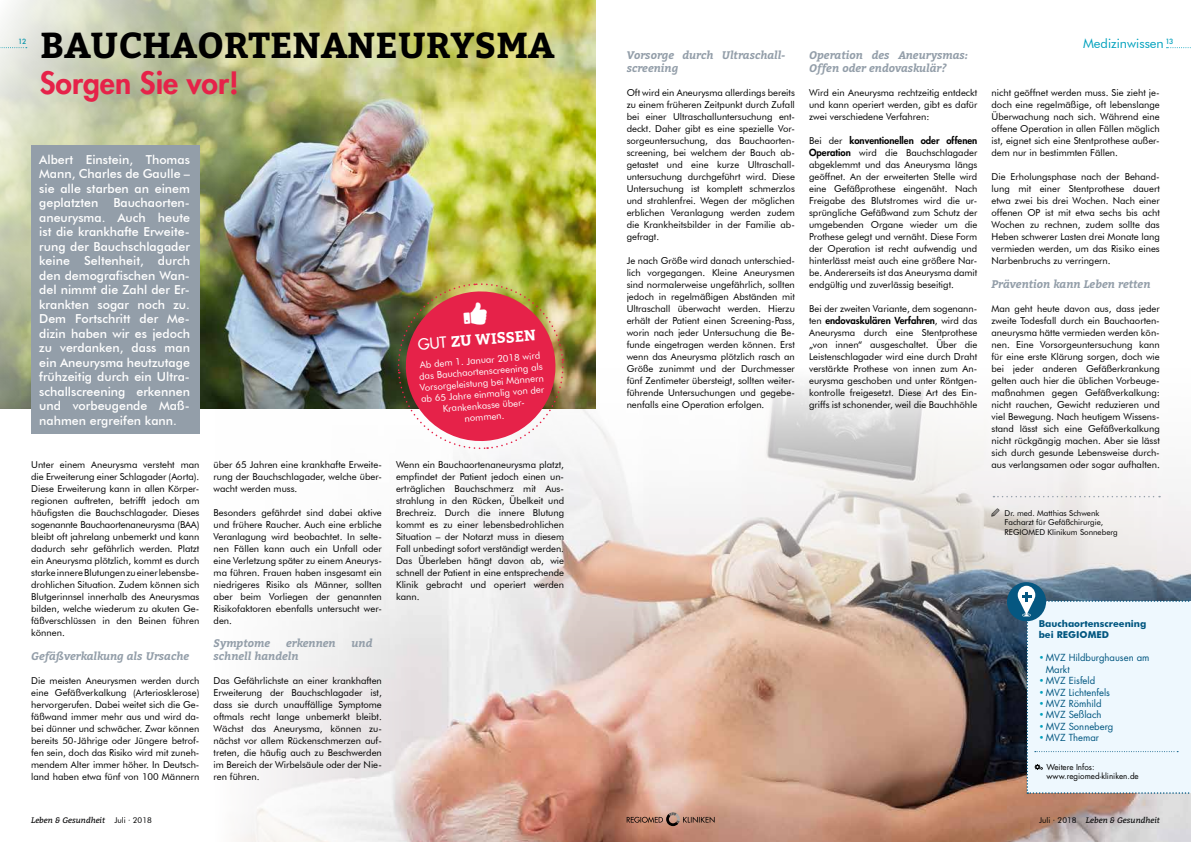
<style>
.page{position:relative;width:1191px;height:842px;background:#fff}
.page>*{position:absolute;margin:0;border:0;box-sizing:border-box;transform-origin:0 0}
.t1{font:700 36px "Bitter";color:#000}
.t2{font:800 30px "Futura Std";color:#e62249}
.t3{font:700 15px "Bitter";color:#fff}
.t4{font:13px "Futura BT";color:#00a1bd}
.t5{font:500 12.4px/14.5px "Futura BT";color:#fff;text-align:justify}
.t6{font:italic 700 11px/13.2px "Bitter";color:#939ea9}
.t7{font:9.5px/12px "Futura BT";color:#000;text-align:justify}
.t8{font:9.5px/11.4px "Futura BT";color:#fff;text-align:center}
.t9{font:9.5px/11.4px "Futura Std";color:#005680}
.t10{font:800 9.5px "Futura Std";color:#000}
.t11{font:700 9.5px/11.4px "Futura BT";color:#005680}
.t12{font:8px/9.6px "Futura BT";color:#000}
.t13{font:italic 8px "Bitter";color:#020203}
.t14{font:8px/9.6px "Futura Std";color:#000}
.t15{font:500 7px "Futura";color:#00a1bd}
.s1{font-family:"Futura Std";font-weight:500}
.s2{font-family:"Futura BT";font-weight:400}
.s3{font-family:"Futura Std";font-weight:800}
.s4{font-family:"Iconomous"}
.s5{font-family:"Futura BT";color:#00a1bd}
.s6{font-family:"Futura BT";font-style:normal}
</style>
<div class="page">
<img style="left:416px;top:369px;width:775px;height:473px">
<svg style="left:0;top:408px;width:416px;height:434px"></svg>
<svg style="left:1166px;top:47px;width:25px;height:1px"></svg>
<div style="left:1007px;top:582px;width:39px;height:39px;background:#055781;border-radius:50%"></div>
<svg style="left:1017px;top:586px;width:174px;height:208px;background:#d3dfe7"></svg>
<svg style="left:626px;top:812px;width:88px;height:14px"></svg>
<img style="left:0;top:0;width:595px;height:408px">
<div style="left:31px;top:146px;width:168px;height:288px;background:#939ea9"></div>
<svg style="left:993px;top:496px;width:167px;height:1px"></svg>
<img style="left:396px;top:282px;width:169px;height:168px">
<p class="t15" style="left:18px;top:37px;width:10px">12</p>
<h1 class="t1" style="left:41px;top:18px;width:516px">BAUCHAORTENANEURYSMA</h1>
<h2 class="t2" style="left:40px;top:64px;width:200px">Sorgen Sie vor!</h2>
<p class="t5" style="left:39px;top:152px;width:152px">Albert Einstein, Thomas Mann, Charles de Gaulle – sie alle starben an einem geplatzten Bauchaorten&shy;aneurysma. Auch heute ist die krankhafte Erweite&shy;rung der Bauchschlagader keine Seltenheit, durch den demografischen Wan&shy;del nimmt die Zahl der Er&shy;krankten sogar noch zu.<br>Dem Fortschritt der Me&shy;dizin haben wir es jedoch zu verdanken, dass man ein Aneurysma heutzutage frühzeitig durch ein Ultra&shy;schallscreening erkennen und vorbeugende Maß&shy;nahmen ergreifen kann.</p>
<h3 class="t3" style="left:417px;top:333px;width:120px;rotate:-5deg"><span class="s1">GUT</span> ZU WISSEN</h3>
<p class="t8" style="left:417px;top:360px;width:126px;rotate:-5deg">Ab dem 1. Januar 2018 wird das Bauchaortenscreening als<br>Vorsorgeleistung bei Männern ab 65 Jahre einmalig von der<br>Krankenkasse über&shy;nommen.</p>
<p class="t7" style="left:31px;top:458px;width:170px">Unter einem Aneurysma versteht man die Erweiterung einer Schlagader (Aorta).<br>Diese Erweiterung kann in allen Körper&shy;regionen auftreten, betrifft jedoch am häufigsten die Bauchschlagader. Dieses sogenannte Bauchaortenaneurysma (BAA) bleibt oft jahrelang unbemerkt und kann dadurch sehr gefährlich werden. Platzt ein Aneurysma plötzlich, kommt es durch starke innere Blutungen zu einer lebensbe&shy;drohlichen Situation. Zudem können sich Blutgerinnsel innerhalb des Aneurysmas bilden, welche wiederum zu akuten Ge&shy;fäßverschlüssen in den Beinen führen können.</p>
<p class="t6" style="left:31px;top:649px;width:159px">Gefäßverkalkung als Ursache</p>
<p class="t7" style="left:31px;top:675px;width:170px">Die meisten Aneurysmen werden durch eine Gefäßverkalkung (Arteriosklerose) hervorgerufen. Dabei weitet sich die Ge&shy;fäßwand immer mehr aus und wird da&shy;bei dünner und schwächer. Zwar können bereits 50-Jährige oder Jüngere betrof&shy;fen sein, doch das Risiko wird mit zuneh&shy;mendem Alter immer höher. In Deutsch&shy;land haben etwa fünf von 100 Männern</p>
<p class="t7" style="left:214px;top:459px;width:170px">über 65 Jahren eine krankhafte Erweite&shy;rung der Bauchschlagader, welche über&shy;wacht werden muss.</p>
<p class="t7" style="left:214px;top:507px;width:170px">Besonders gefährdet sind dabei aktive und frühere Raucher. Auch eine erbliche Veranlagung wird beobachtet. In selte&shy;nen Fällen kann auch ein Unfall oder eine Verletzung später zu einem Aneurys&shy;ma führen. Frauen haben insgesamt ein niedrigeres Risiko als Männer, sollten aber beim Vorliegen der genannten Risikofaktoren ebenfalls untersucht wer&shy;den.</p>
<p class="t6" style="left:214px;top:636px;width:58px">Symptome</p>
<p class="t6" style="left:286px;top:636px;width:51px">erkennen</p>
<p class="t6" style="left:351px;top:636px;width:22px">und</p>
<p class="t6" style="left:214px;top:649px;width:86px">schnell handeln</p>
<p class="t7" style="left:214px;top:675px;width:170px">Das Gefährlichste an einer krankhaften Erweiterung der Bauchschlagader ist, dass sie durch unauffällige Symptome oftmals recht lange unbemerkt bleibt.<br>Wächst das Aneurysma, können zu&shy;nächst vor allem Rückenschmerzen auf&shy;treten, die häufig auch zu Beschwerden im Bereich der Wirbelsäule oder der Nie&shy;ren führen.</p>
<p class="t7" style="left:396px;top:459px;width:170px">Wenn ein Bauchaortenaneurysma platzt, empfindet der Patient jedoch einen un&shy;erträglichen Bauchschmerz mit Aus&shy;strahlung in den Rücken, Übelkeit und Brechreiz. Durch die innere Blutung kommt es zu einer lebensbedrohlichen Situation – der Notarzt muss in diesem Fall unbedingt sofort verständigt werden.<br>Das Überleben hängt davon ab, wie schnell der Patient in eine entsprechende Klinik gebracht und operiert werden kann.</p>
<p class="t6" style="left:626px;top:48px;width:160px">Vorsorge durch Ultraschall&shy;screening</p>
<p class="t6" style="left:809px;top:48px;width:160px">Operation des Aneurysmas:<br>Offen oder endovaskulär?</p>
<p class="t7" style="left:626px;top:87px;width:170px">Oft wird ein Aneurysma allerdings bereits zu einem früheren Zeitpunkt durch Zufall bei einer Ultraschalluntersuchung ent&shy;deckt. Daher gibt es eine spezielle Vor&shy;sorgeuntersuchung, das Bauchaorten&shy;screening, bei welchem der Bauch ab&shy;getastet und eine kurze Ultraschall&shy;untersuchung durchgeführt wird. Diese Untersuchung ist komplett schmerzlos und strahlenfrei. Wegen der möglichen erblichen Veranlagung werden zudem die Krankheitsbilder in der Familie ab&shy;gefragt.</p>
<p class="t7" style="left:626px;top:255px;width:170px">Je nach Größe wird danach unterschied&shy;lich vorgegangen. Kleine Aneurysmen sind normalerweise ungefährlich, sollten jedoch in regelmäßigen Abständen mit Ultraschall überwacht werden. Hierzu erhält der Patient einen Screening-Pass, worin nach jeder Untersuchung die Be&shy;funde eingetragen werden können. Erst wenn das Aneurysma plötzlich rasch an Größe zunimmt und der Durchmesser fünf Zentimeter übersteigt, sollten weiter&shy;führende Untersuchungen und gegebe&shy;nenfalls eine Operation erfolgen.</p>
<p class="t7" style="left:809px;top:87px;width:170px">Wird ein Aneurysma rechtzeitig entdeckt und kann operiert werden, gibt es dafür zwei verschiedene Verfahren:</p>
<p class="t10" style="left:809px;top:134px;width:170px"><span class="s2">Bei der</span> konventionellen oder offenen</p>
<p class="t7" style="left:809px;top:147px;width:170px"><span class="s3">Operation</span> wird die Bauchschlagader abgeklemmt und das Aneurysma längs geöffnet. An der erweiterten Stelle wird eine Gefäßprothese eingenäht. Nach Freigabe des Blutstromes wird die ur&shy;sprüngliche Gefäßwand zum Schutz der umgebenden Organe wieder um die Prothese gelegt und vernäht. Diese Form der Operation ist recht aufwendig und hinterlässt meist auch eine größere Nar&shy;be. Andererseits ist das Aneurysma damit endgültig und zuverlässig beseitigt.</p>
<p class="t7" style="left:809px;top:303px;width:170px">Bei der zweiten Variante, dem sogenann-</p>
<p class="t10" style="left:809px;top:314px;width:170px"><span class="s2">ten</span> endovaskulären Verfahren<span class="s2">, wird das</span></p>
<p class="t7" style="left:809px;top:327px;width:170px">Aneurysma durch eine Stentprothese „von innen“ ausgeschaltet. Über die Leistenschlagader wird eine durch Draht verstärkte Prothese von innen zum An&shy;eurysma geschoben und unter Röntgen&shy;kontrolle freigesetzt. Diese Art des Ein&shy;griffs ist schonender, weil die Bauchhöhle</p>
<h3 class="t4" style="left:1083px;top:35px;width:82px">Medizinwissen</h3>
<p class="t15" style="left:1165px;top:37px;width:10px">13</p>
<p class="t7" style="left:991px;top:87px;width:170px">nicht geöffnet werden muss. Sie zieht je&shy;doch eine regelmäßige, oft lebenslange Überwachung nach sich. Während eine offene Operation in allen Fällen möglich ist, eignet sich eine Stentprothese außer&shy;dem nur in bestimmten Fällen.</p>
<p class="t7" style="left:991px;top:171px;width:170px">Die Erholungsphase nach der Behand&shy;lung mit einer Stentprothese dauert etwa zwei bis drei Wochen. Nach einer offenen OP ist mit etwa sechs bis acht Wochen zu rechnen, zudem sollte das Heben schwerer Lasten drei Monate lang vermieden werden, um das Risiko eines Narbenbruchs zu verringern.</p>
<p class="t6" style="left:991px;top:277px;width:160px">Prävention kann Leben retten</p>
<p class="t7" style="left:991px;top:303px;width:170px">Man geht heute davon aus, dass jeder zweite Todesfall durch ein Bauchaorten&shy;aneurysma hätte vermieden werden kön&shy;nen. Eine Vorsorgeuntersuchung kann für eine erste Klärung sorgen, doch wie bei jeder anderen Gefäßerkrankung gelten auch hier die üblichen Vorbeuge&shy;maßnahmen gegen Gefäßverkalkung: nicht rauchen, Gewicht reduzieren und viel Bewegung. Nach heutigem Wissens&shy;stand lässt sich eine Gefäßverkalkung nicht rückgängig machen. Aber sie lässt sich durch gesunde Lebensweise durch&shy;aus verlangsamen oder sogar aufhalten.</p>
<p class="t12" style="left:1004px;top:508px;width:115px;text-indent:-13px"><span class="s4">9</span> Dr. med. Matthias Schwenk<br>Facharzt für Gefäßchirurgie,<br>REGIOMED Klinikum Sonneberg</p>
<p class="t11" style="left:1038px;top:618px;width:109px">Bauchaortenscreening bei REGIOMED</p>
<p class="t9" style="left:1045px;top:652px;width:105px;text-indent:-7px"><span class="s5">•</span>MVZ Hildburghausen am<br>Markt</p>
<p class="t9" style="left:1038px;top:675px;width:58px"><span class="s5">•</span>MVZ Eisfeld</p>
<p class="t9" style="left:1038px;top:686px;width:73px"><span class="s5">•</span>MVZ Lichtenfels</p>
<p class="t9" style="left:1038px;top:698px;width:64px"><span class="s5">•</span>MVZ Römhild</p>
<p class="t9" style="left:1038px;top:709px;width:64px"><span class="s5">•</span>MVZ Seßlach</p>
<p class="t9" style="left:1038px;top:721px;width:76px"><span class="s5">•</span>MVZ Sonneberg</p>
<p class="t9" style="left:1038px;top:732px;width:62px"><span class="s5">•</span>MVZ Themar</p>
<p class="t14" style="left:1046px;top:762px;width:94px">Weitere Infos: www.regiomed-kliniken.de</p>
<p class="t13" style="left:31px;top:814px;width:122px">Leben &amp; Gesundheit <span class="s6">Juli ∙ 2018</span></p>
<p class="t13" style="left:1039px;top:814px;width:122px"><span class="s6">Juli ∙ 2018</span> Leben &amp; Gesundheit</p>
</div>
